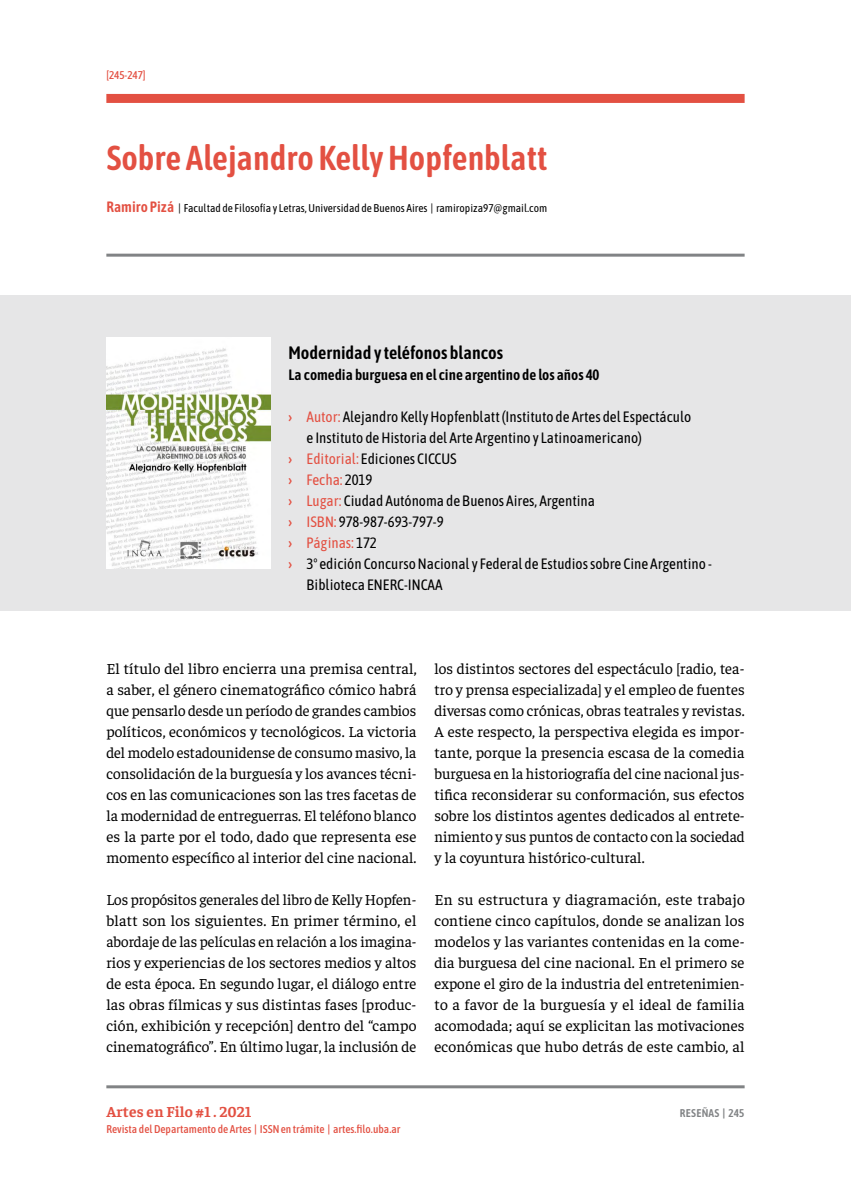
<style>
.page{position:relative;width:851px;height:1191px;background:#fff}
.page>*{position:absolute;margin:0;border:0;box-sizing:border-box;transform-origin:0 0}
.art-titulo{font:600 34.5px "Asap Condensed";color:#e35042}
.res-datos-titulo{font:600 18px "Asap Condensed";color:#000}
.art-texto-central{font:15.3px/21px "Faustina";letter-spacing:.005em;color:#000;text-align:justify}
.t1{font:700 15.3px "Faustina";letter-spacing:.01em;color:#e35042}
.t2{font:15px/21px "Asap Condensed";color:#000}
.res-datos-subtitulo{font:600 15px "Asap Condensed";color:#000}
.t3{font:15px "Asap Condensed";color:#e35042}
.art-autor{font:11.25px "Asap Condensed";color:#000}
.t4{font:500 11.25px "Asap Condensed";color:#e35042}
.t5{font:600 11.25px "Asap Condensed";letter-spacing:.02em;color:#818385}
.s1{font-weight:600;font-size:15px;color:#e35042}
.s2{font-weight:600;color:#e35042}
.s3{color:#e35042}
.s4{font-weight:600}
.s5{color:#000}
</style>
<div class="page">
<hr style="left:106px;top:1085px;width:638px;height:3px;background:#818385">
<div style="left:106px;top:94px;width:638px;height:9px;background:#e35042"></div>
<div style="left:0;top:296px;width:850px;height:315px;background:#e6e6e7"></div>
<hr style="left:106px;top:254px;width:638px;height:3px;background:#818385">
<img style="left:106px;top:338px;width:164px;height:231px">
<p class="t4" style="left:106px;top:67px;width:41px">[245-247]</p>
<p class="art-titulo" style="left:106px;top:133px;width:442px">Sobre Alejandro Kelly Hopfenblatt</p>
<p class="art-autor" style="left:106px;top:200px;width:442px"><span class="s1">Ramiro Pizá</span> | Facultad de Filosofía y Letras, Universidad de Buenos Aires | ramiropiza97@gmail.com</p>
<p class="res-datos-titulo" style="left:288px;top:340px;width:216px">Modernidad y teléfonos blancos</p>
<p class="res-datos-subtitulo" style="left:288px;top:364px;width:312px">La comedia burguesa en el cine argentino de los años 40</p>
<p class="t2" style="left:306px;top:405px;width:386px;text-indent:-18px"><span class="s2">›</span> <span class="s3">Autor:</span> Alejandro Kelly Hopfenblatt (Instituto de Artes del Espectáculo e Instituto de Historia del Arte Argentino y Latinoamericano)</p>
<p class="t2" style="left:288px;top:447px;width:170px"><span class="s2">›</span> <span class="s3">Editorial:</span> Ediciones CICCUS</p>
<p class="t3" style="left:288px;top:469px;width:85px"><span class="s4">›</span> Fecha: <span class="s5">2019</span></p>
<p class="t2" style="left:288px;top:489px;width:308px"><span class="s2">›</span> <span class="s3">Lugar:</span> Ciudad Autónoma de Buenos Aires, Argentina</p>
<p class="t2" style="left:288px;top:510px;width:157px"><span class="s2">›</span> <span class="s3">ISBN:</span> 978-987-693-797-9</p>
<p class="t3" style="left:288px;top:532px;width:90px"><span class="s4">›</span> Páginas: <span class="s5">172</span></p>
<p class="t2" style="left:306px;top:552px;width:407px;text-indent:-18px"><span class="s2">›</span> 3° edición Concurso Nacional y Federal de Estudios sobre Cine Argentino -<br>Biblioteca ENERC-INCAA</p>
<p class="art-texto-central" style="left:106px;top:657px;width:312px">El título del libro encierra una premisa central, a saber, el género cinematográfico cómico habrá que pensarlo desde un período de grandes cambios políticos, económicos y tecnológicos. La victoria del modelo estadounidense de consumo masivo, la consolidación de la burguesía y los avances técni&shy;cos en las comunicaciones son las tres facetas de la modernidad de entreguerras. El teléfono blanco es la parte por el todo, dado que representa ese momento específico al interior del cine nacional.</p>
<p class="art-texto-central" style="left:106px;top:888px;width:311px">Los propósitos generales del libro de Kelly Hopfen&shy;blatt son los siguientes. En primer término, el abordaje de las películas en relación a los imagina&shy;rios y experiencias de los sectores medios y altos de esta época. En segundo lugar, el diálogo entre las obras fílmicas y sus distintas fases [produc&shy;ción, exhibición y recepción] dentro del “campo cinematográfico”. En último lugar, la inclusión de</p>
<p class="art-texto-central" style="left:434px;top:657px;width:312px">los distintos sectores del espectáculo [radio, tea&shy;tro y prensa especializada] y el empleo de fuentes diversas como crónicas, obras teatrales y revistas.<br>A este respecto, la perspectiva elegida es impor&shy;tante, porque la presencia escasa de la comedia burguesa en la historiografía del cine nacional jus&shy;tifica reconsiderar su conformación, sus efectos sobre los distintos agentes dedicados al entrete&shy;nimiento y sus puntos de contacto con la sociedad y la coyuntura histórico-cultural.</p>
<p class="art-texto-central" style="left:434px;top:888px;width:312px">En su estructura y diagramación, este trabajo contiene cinco capítulos, donde se analizan los modelos y las variantes contenidas en la come&shy;dia burguesa del cine nacional. En el primero se expone el giro de la industria del entretenimien&shy;to a favor de la burguesía y el ideal de familia acomodada; aquí se explicitan las motivaciones económicas que hubo detrás de este cambio, al</p>
<p class="t1" style="left:106px;top:1100px;width:147px">Artes en Filo #1 . 2021</p>
<p class="t5" style="left:679px;top:1105px;width:66px">Reseñas | 245</p>
<p class="t4" style="left:106px;top:1121px;width:296px">Revista del Departamento de Artes | ISSN en trámite | artes.filo.uba.ar</p>
</div>
